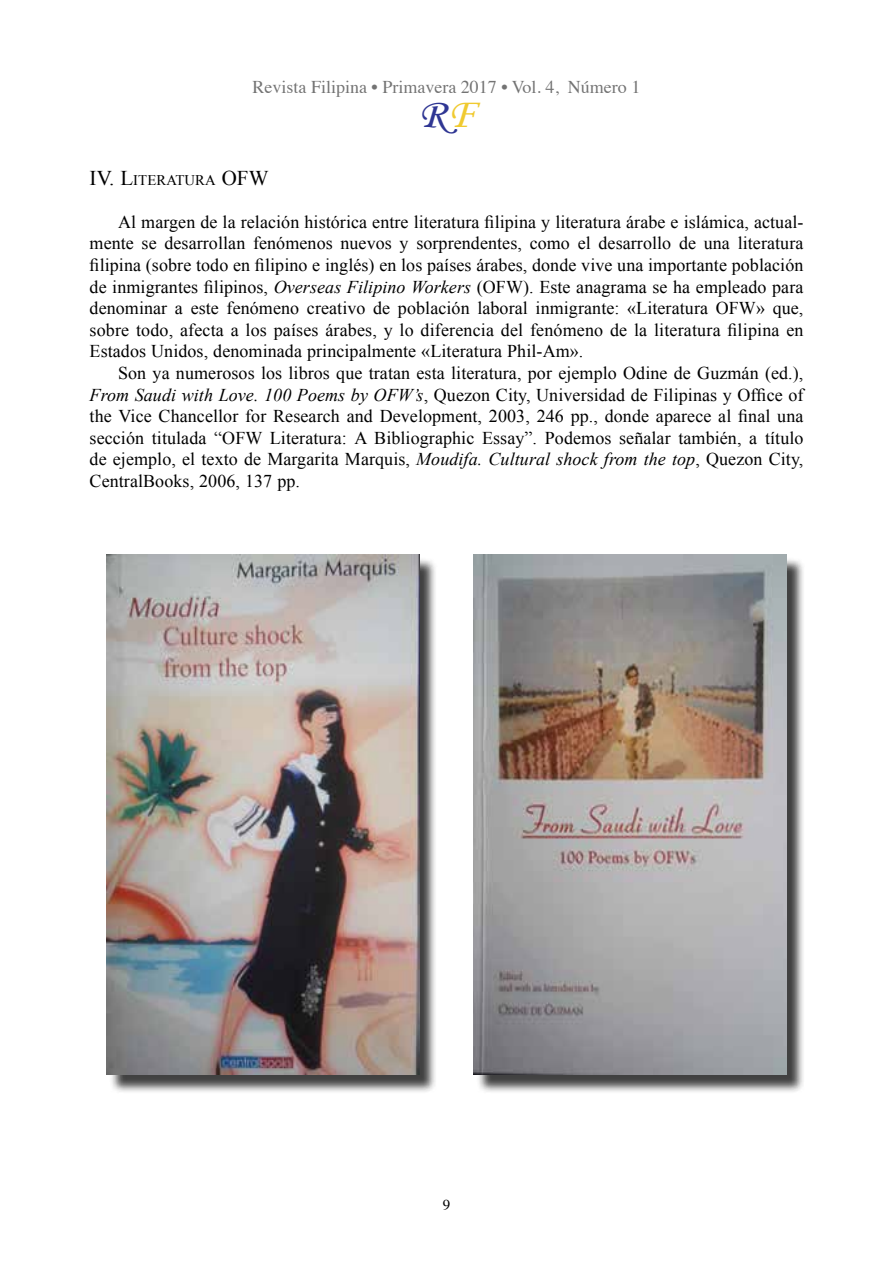
<style>
.page{position:relative;width:893px;height:1263px;background:#fff}
.page>*{position:absolute;margin:0;border:0;box-sizing:border-box;transform-origin:0 0}
.t1{font:42px "Monotype Corsiva";color:#2f3693;scale:1.15 1}
.t2{font:18px/21.6px "Times New Roman";letter-spacing:.005em;color:#000;text-align:justify}
.t3{font:18px "Times";color:#000}
.t4{font:15px "Times";color:#000}
.t5{font:14.7px "Times New Roman";letter-spacing:.005em;color:#000}
.s1{color:#f0ca30}
.s2{font-size:21px}
.s3{font-style:italic}
</style>
<div class="page">
<div style="left:476px;top:557px;width:329px;height:536px;background:#000;opacity:.75"></div>
<img style="left:474px;top:555px;width:312px;height:520px">
<div style="left:109px;top:557px;width:329px;height:536px;background:#000;opacity:.75"></div>
<img style="left:107px;top:555px;width:312px;height:520px">
<p class="t3" style="left:252px;top:70px;width:389px">Revista Filipina • Primavera 2017 • Vol. 4, Número 1</p>
<h1 class="t1" style="left:418px;top:88px;width:51px">R<span class="s1">F</span></h1>
<p class="t5" style="left:90px;top:170px;width:180px"><span class="s2">IV. L</span>ITERATURA <span class="s2">OFW</span></p>
<p class="t2" style="left:90px;top:211px;width:715px;text-indent:28px">Al margen de la relación histórica entre literatura filipina y literatura árabe e islámica, actual&shy;mente se desarrollan fenómenos nuevos y sorprendentes, como el desarrollo de una literatura filipina (sobre todo en filipino e inglés) en los países árabes, donde vive una importante población de inmigrantes filipinos, <span class="s3">Overseas Filipino Workers</span> (OFW). Este anagrama se ha empleado para denominar a este fenómeno creativo de población laboral inmigrante: «Literatura OFW» que, sobre todo, afecta a los países árabes, y lo diferencia del fenómeno de la literatura filipina en Estados Unidos, denominada principalmente «Literatura Phil-Am».</p>
<p class="t2" style="left:90px;top:362px;width:715px;text-indent:28px">Son ya numerosos los libros que tratan esta literatura, por ejemplo Odine de Guzmán (ed.), <span class="s3">From Saudi with Love. 100 Poems by OFW’s</span>, Quezon City, Universidad de Filipinas y Office of the Vice Chancellor for Research and Development, 2003, 246 pp., donde aparece al final una sección titulada “OFW Literatura: A Bibliographic Essay”. Podemos señalar también, a título de ejemplo, el texto de Margarita Marquis, <span class="s3">Moudifa. Cultural shock from the top</span>, Quezon City, CentralBooks, 2006, 137 pp.</p>
<p class="t4" style="left:443px;top:1191px;width:9px">9</p>
</div>
